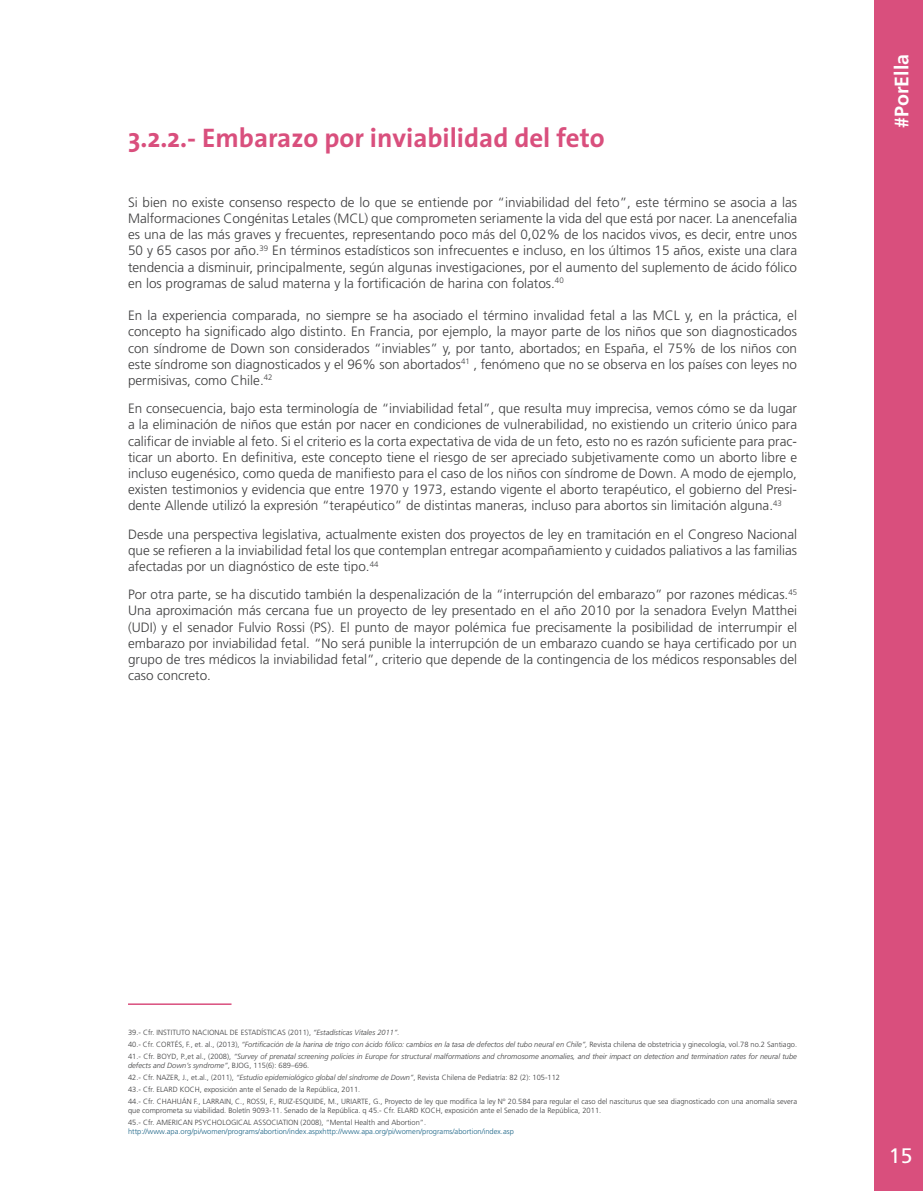
<style>
.page{position:relative;width:923px;height:1191px;background:#fff}
.page>*{position:absolute;margin:0;border:0;box-sizing:border-box;transform-origin:0 0}
.t1{font:700 27px "The Sans";color:#d94f7d}
.t2{font:21px "Frutiger LT Std";color:#fff}
.t3{font:700 19.5px "Frutiger LT Std";color:#fff}
.t4{font:300 13.5px/16.2px "Frutiger LT Std";color:#3e3e3f;text-align:justify}
.t5{font:300 7.5px/9px "Frutiger LT Std";color:#3e3e3f}
.t6{font:italic 300 7.5px/9px "Frutiger LT Std";color:#3e3e3f}
.t7{font:300 7.5px "Frutiger LT Std";color:#176184}
.s1{font-style:italic}
.s2{font-style:normal}
</style>
<div class="page">
<div style="left:873px;top:0;width:50px;height:1191px;background:#d94f7d"></div>
<hr style="left:128px;top:1003px;width:103px;height:2px;background:#d94f7d">
<p class="t1" style="left:128px;top:116px;width:478px">3.2.2.- Embarazo por inviabilidad del feto</p>
<p class="t4" style="left:128px;top:194px;width:670px">Si bien no existe consenso respecto de lo que se entiende por “inviabilidad del feto”, este término se asocia a las Malformaciones Congénitas Letales (MCL) que comprometen seriamente la vida del que está por nacer. La anencefalia es una de las más graves y frecuentes, representando poco más del 0,02% de los nacidos vivos, es decir, entre unos 50 y 65 casos por año.<sup>39</sup> En términos estadísticos son infrecuentes e incluso, en los últimos 15 años, existe una clara tendencia a disminuir, principalmente, según algunas investigaciones, por el aumento del suplemento de ácido fólico en los programas de salud materna y la fortificación de harina con folatos.<sup>40</sup></p>
<p class="t4" style="left:128px;top:307px;width:670px">En la experiencia comparada, no siempre se ha asociado el término invalidad fetal a las MCL y, en la práctica, el concepto ha significado algo distinto. En Francia, por ejemplo, la mayor parte de los niños que son diagnosticados con síndrome de Down son considerados “inviables” y, por tanto, abortados; en España, el 75% de los niños con este síndrome son diagnosticados y el 96% son abortados<sup>41</sup> , fenómeno que no se observa en los países con leyes no permisivas, como Chile.<sup>42</sup></p>
<p class="t4" style="left:128px;top:400px;width:670px">En consecuencia, bajo esta terminología de “inviabilidad fetal”, que resulta muy imprecisa, vemos cómo se da lugar a la eliminación de niños que están por nacer en condiciones de vulnerabilidad, no existiendo un criterio único para calificar de inviable al feto. Si el criterio es la corta expectativa de vida de un feto, esto no es razón suficiente para prac&shy;ticar un aborto. En definitiva, este concepto tiene el riesgo de ser apreciado subjetivamente como un aborto libre e incluso eugenésico, como queda de manifiesto para el caso de los niños con síndrome de Down. A modo de ejemplo, existen testimonios y evidencia que entre 1970 y 1973, estando vigente el aborto terapéutico, el gobierno del Presi&shy;dente Allende utilizó la expresión “terapéutico” de distintas maneras, incluso para abortos sin limitación alguna.<sup>43</sup></p>
<p class="t4" style="left:128px;top:526px;width:670px">Desde una perspectiva legislativa, actualmente existen dos proyectos de ley en tramitación en el Congreso Nacional que se refieren a la inviabilidad fetal los que contemplan entregar acompañamiento y cuidados paliativos a las familias afectadas por un diagnóstico de este tipo.<sup>44</sup></p>
<p class="t4" style="left:128px;top:586px;width:670px">Por otra parte, se ha discutido también la despenalización de la “interrupción del embarazo” por razones médicas.<sup>45<br></sup>Una aproximación más cercana fue un proyecto de ley presentado en el año 2010 por la senadora Evelyn Matthei (UDI) y el senador Fulvio Rossi (PS). El punto de mayor polémica fue precisamente la posibilidad de interrumpir el embarazo por inviabilidad fetal. “No será punible la interrupción de un embarazo cuando se haya certificado por un grupo de tres médicos la inviabilidad fetal”, criterio que depende de la contingencia de los médicos responsables del caso concreto.</p>
<h3 class="t3" style="left:890px;top:128px;width:75px;rotate:-90deg">#PorElla</h3>
<p class="t5" style="left:128px;top:1028px;width:273px">39.- Cfr. INSTITUTO NACIONAL DE ESTADÍSTICAS (2011), <span class="s1">“Estadísticas Vitales 2011”.</span></p>
<p class="t6" style="left:128px;top:1040px;width:670px"><span class="s2">40.- Cfr. CORTÉS, F., et. al., (2013),</span> “Fortificación de la harina de trigo con ácido fólico: cambios en la tasa de defectos del tubo neural en Chile”, <span class="s2">Revista chilena de obstetricia y ginecología, vol.78 no.2 Santiago.</span></p>
<p class="t6" style="left:128px;top:1052px;width:670px"><span class="s2">41.- Cfr. BOYD, P.,et al., (2008),</span> “Survey of prenatal screening policies in Europe for structural malformations and chromosome anomalies, and their impact on detection and termination rates for neural tube defects and Down’s syndrome”<span class="s2">, BJOG, 115(6): 689–696.</span></p>
<p class="t5" style="left:128px;top:1073px;width:433px">42.- Cfr. NAZER, J., et.al., (2011), <span class="s1">“Estudio epidemiológico global del síndrome de Down”</span>, Revista Chilena de Pediatría: 82 (2): 105-112</p>
<p class="t5" style="left:128px;top:1085px;width:234px">43.- Cfr. ELARD KOCH, exposición ante el Senado de la República, 2011.</p>
<p class="t5" style="left:128px;top:1097px;width:670px">44.- Cfr. CHAHUÁN F., LARRAIN, C., ROSSI, F., RUIZ-ESQUIDE, M., URIARTE, G., Proyecto de ley que modifica la ley Nº 20.584 para regular el caso del nasciturus que sea diagnosticado con una anomalía severa que comprometa su viabilidad. Boletín 9093-11. Senado de la República. q 45.- Cfr. ELARD KOCH, exposición ante el Senado de la República, 2011.</p>
<p class="t5" style="left:128px;top:1118px;width:300px">45.- Cfr. AMERICAN PSYCHOLOGICAL ASSOCIATION (2008), “Mental Health and Abortion”.</p>
<p class="t7" style="left:128px;top:1127px;width:387px">http://www.apa.org/pi/women/programs/abortion/index.aspxhttp://www.apa.org/pi/women/programs/abortion/index.asp</p>
<h2 class="t2" style="left:889px;top:1143px;width:25px">15</h2>
</div>
